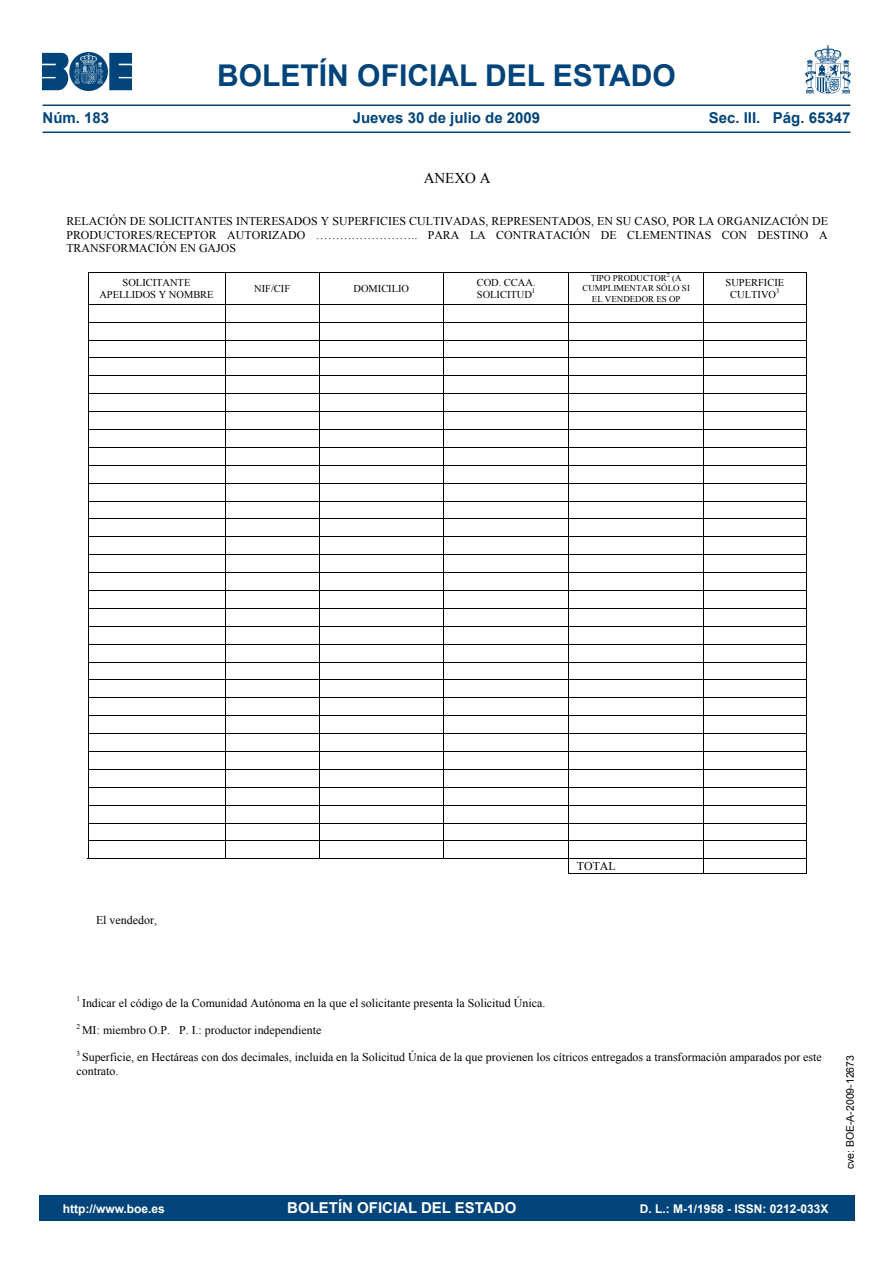
<style>
.page{position:relative;width:893px;height:1263px;background:#fff}
.page>*{position:absolute;margin:0;border:0;box-sizing:border-box;transform-origin:0 0}
.t1{font:700 30px "Arial";color:#00447a}
.t2{font:700 15px "Arial";color:#00447a}
.t3{font:700 15px "Arial";color:#fff}
.t4{font:15px "Times New Roman";color:#000}
.t5{font:700 12px "Arial";color:#fff}
.t6{font:11.85px/13.6px "Times New Roman";color:#000;text-align:justify}
.t7{font:10.5px/12px "Times New Roman";color:#000;text-align:center}
.t8{font:10.5px "Arial";color:#000}
.t9{font:9px/10.4px "Times New Roman";color:#000;text-align:center}
</style>
<div class="page">
<img style="left:43px;top:53px;width:89px;height:37px">
<img style="left:805px;top:46px;width:45px;height:47px">
<hr style="left:43px;top:104px;width:807px;height:2px;background:#00447a">
<hr style="left:43px;top:132px;width:807px;height:1px;background:#00447a">
<hr style="left:88px;top:272px;width:719px;height:1px;background:#000">
<hr style="left:88px;top:273px;width:1px;height:31px;background:#000">
<hr style="left:225px;top:273px;width:1px;height:31px;background:#000">
<hr style="left:319px;top:273px;width:1px;height:31px;background:#000">
<hr style="left:443px;top:273px;width:1px;height:31px;background:#000">
<hr style="left:568px;top:273px;width:1px;height:31px;background:#000">
<hr style="left:703px;top:273px;width:1px;height:31px;background:#000">
<hr style="left:806px;top:273px;width:1px;height:31px;background:#000">
<hr style="left:88px;top:304px;width:719px;height:1px;background:#000">
<hr style="left:88px;top:322px;width:719px;height:1px;background:#000">
<hr style="left:88px;top:340px;width:719px;height:1px;background:#000">
<hr style="left:88px;top:358px;width:719px;height:1px;background:#000">
<hr style="left:88px;top:375px;width:719px;height:1px;background:#000">
<hr style="left:88px;top:393px;width:719px;height:1px;background:#000">
<hr style="left:88px;top:411px;width:719px;height:1px;background:#000">
<hr style="left:88px;top:429px;width:719px;height:1px;background:#000">
<hr style="left:88px;top:447px;width:719px;height:1px;background:#000">
<hr style="left:88px;top:465px;width:719px;height:1px;background:#000">
<hr style="left:88px;top:483px;width:719px;height:1px;background:#000">
<hr style="left:88px;top:501px;width:719px;height:1px;background:#000">
<hr style="left:88px;top:519px;width:719px;height:1px;background:#000">
<hr style="left:88px;top:536px;width:719px;height:1px;background:#000">
<hr style="left:88px;top:554px;width:719px;height:1px;background:#000">
<hr style="left:88px;top:572px;width:719px;height:1px;background:#000">
<hr style="left:88px;top:590px;width:719px;height:1px;background:#000">
<hr style="left:88px;top:608px;width:719px;height:1px;background:#000">
<hr style="left:88px;top:626px;width:719px;height:1px;background:#000">
<hr style="left:88px;top:644px;width:719px;height:1px;background:#000">
<hr style="left:88px;top:662px;width:719px;height:1px;background:#000">
<hr style="left:88px;top:680px;width:719px;height:1px;background:#000">
<hr style="left:88px;top:697px;width:719px;height:1px;background:#000">
<hr style="left:88px;top:715px;width:719px;height:1px;background:#000">
<hr style="left:88px;top:733px;width:719px;height:1px;background:#000">
<hr style="left:88px;top:751px;width:719px;height:1px;background:#000">
<hr style="left:88px;top:769px;width:719px;height:1px;background:#000">
<hr style="left:88px;top:787px;width:719px;height:1px;background:#000">
<hr style="left:88px;top:805px;width:719px;height:1px;background:#000">
<hr style="left:88px;top:823px;width:719px;height:1px;background:#000">
<hr style="left:88px;top:840px;width:719px;height:1px;background:#000">
<svg style="left:88px;top:305px;width:1px;height:553px"></svg>
<svg style="left:225px;top:305px;width:1px;height:553px"></svg>
<svg style="left:319px;top:305px;width:1px;height:553px"></svg>
<svg style="left:443px;top:305px;width:1px;height:553px"></svg>
<hr style="left:87px;top:858px;width:720px;height:1px;background:#000">
<svg style="left:568px;top:305px;width:1px;height:568px"></svg>
<hr style="left:568px;top:873px;width:135px;height:1px;background:#000">
<svg style="left:703px;top:305px;width:1px;height:569px"></svg>
<hr style="left:704px;top:873px;width:102px;height:1px;background:#000">
<svg style="left:806px;top:305px;width:1px;height:569px"></svg>
<div style="left:39px;top:1195px;width:815px;height:25px;background:#00447a"></div>
<h1 class="t1" style="left:217px;top:55px;width:460px">BOLETÍN OFICIAL DEL ESTADO</h1>
<p class="t2" style="left:43px;top:108px;width:68px">Núm. 183</p>
<p class="t2" style="left:353px;top:108px;width:189px">Jueves 30 de julio de 2009</p>
<p class="t2" style="left:709px;top:108px;width:143px">Sec. III. Pág. 65347</p>
<p class="t4" style="left:424px;top:168px;width:68px">ANEXO A</p>
<p class="t6" style="left:66px;top:214px;width:763px">RELACIÓN DE SOLICITANTES INTERESADOS Y SUPERFICIES CULTIVADAS, REPRESENTADOS, EN SU CASO, POR LA ORGANIZACIÓN DE PRODUCTORES/RECEPTOR AUTORIZADO …………………….. PARA LA CONTRATACIÓN DE CLEMENTINAS CON DESTINO A TRANSFORMACIÓN EN GAJOS</p>
<p class="t7" style="left:99px;top:276px;width:116px">SOLICITANTE<br>APELLIDOS Y NOMBRE</p>
<p class="t7" style="left:254px;top:282px;width:38px">NIF/CIF</p>
<p class="t7" style="left:353px;top:282px;width:57px">DOMICILIO</p>
<p class="t7" style="left:477px;top:276px;width:60px;text-align:left">COD. CCAA.<br>SOLICITUD<sup>1</sup></p>
<p class="t9" style="left:582px;top:273px;width:109px">TIPO PRODUCTOR<sup>2</sup> (A<br>CUMPLIMENTAR SÓLO SI<br>EL VENDEDOR ES OP</p>
<p class="t7" style="left:726px;top:276px;width:60px">SUPERFICIE<br>CULTIVO<sup>3</sup></p>
<p class="t6" style="left:96px;top:913px;width:63px">El vendedor,</p>
<p class="t6" style="left:577px;top:859px;width:41px">TOTAL</p>
<p class="t6" style="left:76px;top:995px;width:470px"><sup>1</sup> Indicar el código de la Comunidad Autónoma en la que el solicitante presenta la Solicitud Única.</p>
<p class="t6" style="left:76px;top:1023px;width:247px"><sup>2</sup> MI: miembro O.P. P. I.: productor independiente</p>
<p class="t6" style="left:76px;top:1050px;width:747px"><sup>3</sup> Superficie, en Hectáreas con dos decimales, incluida en la Solicitud Única de la que provienen los cítricos entregados a transformación amparados por este contrato.</p>
<p class="t5" style="left:63px;top:1201px;width:104px">http://www.boe.es</p>
<p class="t3" style="left:287px;top:1198px;width:231px">BOLETÍN OFICIAL DEL ESTADO</p>
<p class="t5" style="left:640px;top:1201px;width:190px">D. L.: M-1/1958 - ISSN: 0212-033X</p>
<p class="t8" style="left:843px;top:1169px;width:116px;rotate:-90deg">cve: BOE-A-2009-12673</p>
</div>
